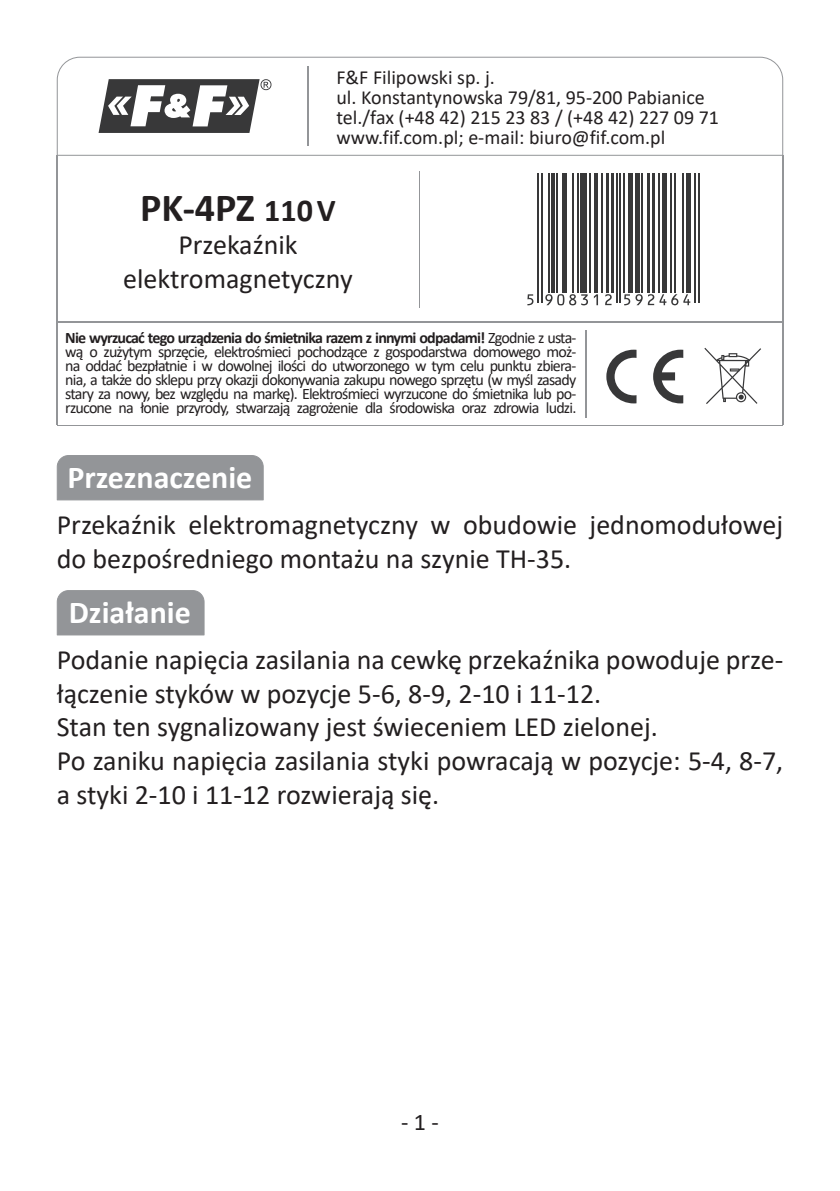
<style>
.page{position:relative;width:840px;height:1191px;background:#fff}
.page>*{position:absolute;margin:0;border:0;box-sizing:border-box;transform-origin:0 0}
.t1{font:700 40px "Calibri";color:#231f20}
.t2{font:700 32px "Calibri";color:#fff}
.t3{font:28px/33.6px "Calibri";color:#231f20}
.t4{font:24px "Calibri";color:#231f20}
.t5{font:20px/20px "Calibri";color:#231f20}
.t6{font:16px/14px "Calibri";letter-spacing:-.05em;color:#231f20;text-align:justify}
.s1{font-size:32px}
.s2{font-weight:700}
</style>
<div class="page">
<svg style="left:704px;top:348px;width:56px;height:56px"></svg>
<svg style="left:606px;top:350px;width:77px;height:53px"></svg>
<hr style="left:57px;top:322px;width:724px;height:1px;background:#939598">
<hr style="left:584px;top:330px;width:1px;height:88px;background:#939598">
<hr style="left:418px;top:171px;width:1px;height:136px;background:#939598">
<hr style="left:57px;top:425px;width:724px;height:1px;background:#939598">
<svg style="left:527px;top:173px;width:173px;height:133px"></svg>
<hr style="left:537px;top:173px;width:1px;height:130px;background:#383839">
<hr style="left:541px;top:173px;width:1px;height:130px;background:#383839">
<hr style="left:547px;top:173px;width:2px;height:119px;background:#383839">
<hr style="left:551px;top:173px;width:3px;height:119px;background:#383839">
<hr style="left:556px;top:173px;width:1px;height:119px;background:#383839">
<div style="left:561px;top:173px;width:5px;height:119px;background:#383839"></div>
<hr style="left:571px;top:173px;width:2px;height:119px;background:#383839">
<hr style="left:576px;top:173px;width:2px;height:119px;background:#383839">
<div style="left:580px;top:173px;width:6px;height:119px;background:#383839"></div>
<hr style="left:588px;top:173px;width:1px;height:119px;background:#383839">
<hr style="left:593px;top:173px;width:3px;height:119px;background:#383839">
<hr style="left:600px;top:173px;width:1px;height:119px;background:#383839">
<hr style="left:605px;top:173px;width:3px;height:119px;background:#383839">
<hr style="left:610px;top:173px;width:3px;height:119px;background:#383839">
<hr style="left:616px;top:173px;width:1px;height:130px;background:#383839">
<hr style="left:619px;top:173px;width:1px;height:130px;background:#383839">
<hr style="left:622px;top:173px;width:2px;height:119px;background:#383839">
<div style="left:627px;top:173px;width:5px;height:119px;background:#383839"></div>
<div style="left:634px;top:173px;width:5px;height:119px;background:#383839"></div>
<hr style="left:641px;top:173px;width:1px;height:119px;background:#383839">
<hr style="left:646px;top:173px;width:3px;height:119px;background:#383839">
<hr style="left:651px;top:173px;width:3px;height:119px;background:#383839">
<hr style="left:658px;top:173px;width:1px;height:119px;background:#383839">
<div style="left:661px;top:173px;width:5px;height:119px;background:#383839"></div>
<hr style="left:670px;top:173px;width:1px;height:119px;background:#383839">
<hr style="left:673px;top:173px;width:2px;height:119px;background:#383839">
<hr style="left:682px;top:173px;width:1px;height:119px;background:#383839">
<div style="left:685px;top:173px;width:5px;height:119px;background:#383839"></div>
<hr style="left:694px;top:173px;width:1px;height:130px;background:#383839">
<hr style="left:697px;top:173px;width:1px;height:130px;background:#383839">
<svg style="left:527px;top:294px;width:6px;height:11px"></svg>
<svg style="left:545px;top:294px;width:42px;height:11px"></svg>
<svg style="left:593px;top:294px;width:4px;height:11px"></svg>
<svg style="left:604px;top:294px;width:7px;height:11px"></svg>
<svg style="left:624px;top:294px;width:66px;height:11px"></svg>
<svg style="left:57px;top:57px;width:725px;height:99px"></svg>
<hr style="left:57px;top:155px;width:1px;height:270px;background:#939598">
<hr style="left:781px;top:155px;width:1px;height:270px;background:#939598">
<div style="left:57px;top:455px;width:206px;height:45px;background:#939598"></div>
<div style="left:57px;top:590px;width:147px;height:45px;background:#939598"></div>
<p class="t5" style="left:336px;top:67px;width:384px">F&amp;F Filipowski sp. j.<br>ul. Konstantynowska 79/81, 95-200 Pabianice tel./fax (+48 42) 215 23 83 / (+48 42) 227 09 71 www.fif.com.pl; e-mail: biuro@fif.com.pl</p>
<h1 class="t1" style="left:140px;top:179px;width:197px">PK-4PZ <span class="s1">110 V</span></h1>
<h3 class="t3" style="left:123px;top:228px;width:231px;text-align:center">Przekaźnik elektromagnetyczny</h3>
<p class="t6" style="left:65px;top:330px;width:512px"><span class="s2">Nie wyrzucać tego urządzenia do śmietnika razem z innymi odpadami!</span> Zgodnie z usta&shy;wą o zużytym sprzęcie, elektrośmieci pochodzące z gospodarstwa domowego moż&shy;na oddać bezpłatnie i w dowolnej ilości do utworzonego w tym celu punktu zbiera&shy;nia, a także do sklepu przy okazji dokonywania zakupu nowego sprzętu (w myśl zasady stary za nowy, bez względu na markę). Elektrośmieci wyrzucone do śmietnika lub po&shy;rzucone na łonie przyrody, stwarzają zagrożenie dla środowiska oraz zdrowia ludzi.</p>
<h2 class="t2" style="left:67px;top:454px;width:186px">Przeznaczenie</h2>
<h3 class="t3" style="left:57px;top:507px;width:727px">Przekaźnik elektromagnetyczny w obudowie jednomodułowej do bezpośredniego montażu na szynie TH-35.</h3>
<h2 class="t2" style="left:69px;top:589px;width:123px">Działanie</h2>
<p class="t3" style="left:57px;top:642px;width:727px">Podanie napięcia zasilania na cewkę przekaźnika powoduje prze&shy;łączenie styków w pozycje 5-6, 8-9, 2-10 i 11-12.<br>Stan ten sygnalizowany jest świeceniem LED zielonej.<br>Po zaniku napięcia zasilania styki powracają w pozycje: 5-4, 8-7, a styki 2-10 i 11-12 rozwierają się.</p>
<h3 class="t4" style="left:401px;top:1105px;width:39px">- 1 -</h3>
</div>
